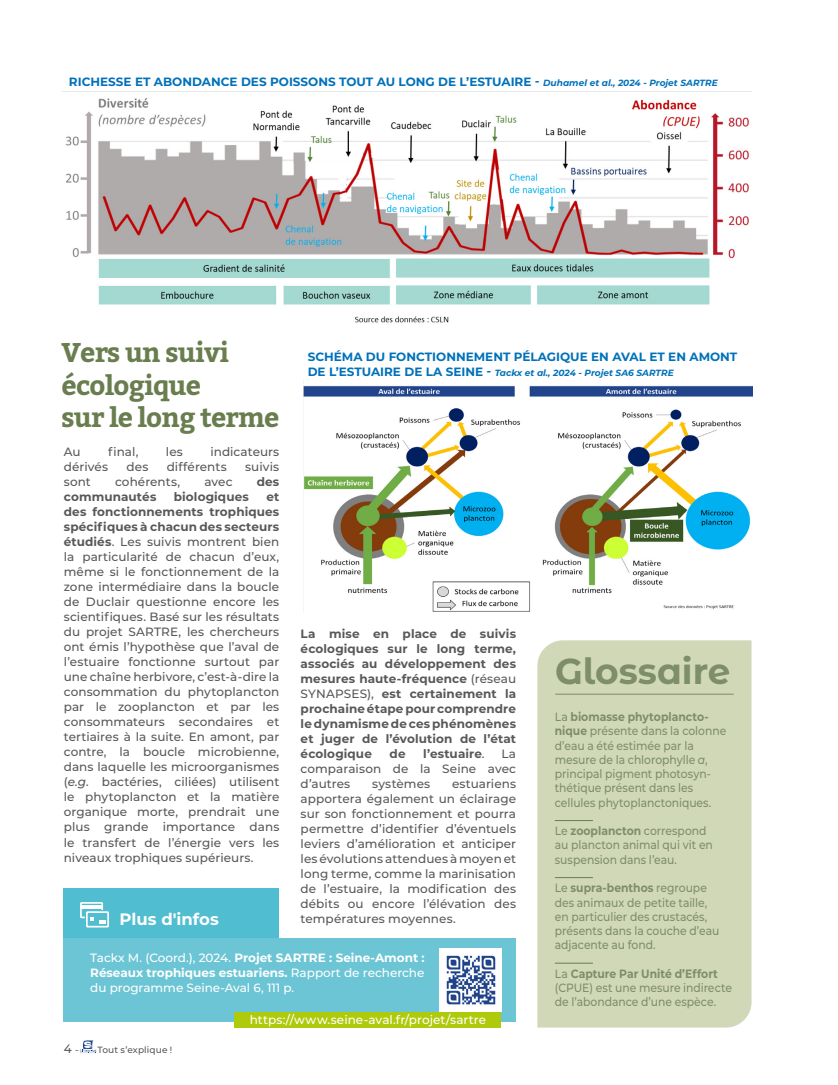
<style>
.page{position:relative;width:838px;height:1085px;background:#fff}
.page>*{position:absolute;margin:0;border:0;box-sizing:border-box;transform-origin:0 0}
.t1{font:700 36px "Montserrat Alternates";color:#7e8e69}
.t2{font:700 27px/32.4px "Bitter";letter-spacing:-.03em;color:#697d4e}
.t3{font:700 16.5px "Montserrat";color:#fff}
.t4{font:500 12px/15px "Montserrat";letter-spacing:.005em;color:#595857;text-align:justify}
.t5{font:500 12px/14.2px "Montserrat";letter-spacing:-.005em;color:#7e8e69;scale:.9 1}
.t6{font:700 12px/15px "Montserrat";letter-spacing:.01em;color:#595857;text-align:justify}
.t7{font:500 12px/15px "Montserrat";color:#fff;text-align:justify}
.t8{font:700 12px "Montserrat";color:#0071ba}
.t9{font:italic 700 9px "Montserrat";color:#0071ba}
.t10{font:500 9px "Montserrat";letter-spacing:.015em;color:#595857}
.s1{font-style:italic;font-size:9px}
.s2{font-style:normal;font-size:12px}
.s3{font-weight:700}
.s4{font-style:italic}
.s5{font-weight:500}
.s6{font-size:9px}
</style>
<div class="page">
<svg style="left:80px;top:1040px;width:17px;height:13px"></svg>
<img style="left:63px;top:91px;width:688px;height:232px">
<img style="left:303px;top:385px;width:449px;height:227px">
<div style="left:64px;top:888px;width:215px;height:49px;background:#50bed0"></div>
<div style="left:64px;top:937px;width:452px;height:83px;background:#6cc5d5"></div>
<svg style="left:80px;top:902px;width:29px;height:25px"></svg>
<img style="left:439px;top:948px;width:62px;height:63px">
<div style="left:235px;top:1012px;width:266px;height:15px;background:#afca0b"></div>
<div style="left:537px;top:640px;width:214px;height:387px;background:#d1d8b8"></div>
<hr style="left:555px;top:693px;width:178px;height:1px;background:#7e8e69">
<hr style="left:555px;top:820px;width:38px;height:1px;background:#697d4e">
<hr style="left:555px;top:877px;width:38px;height:1px;background:#697d4e">
<hr style="left:555px;top:962px;width:38px;height:1px;background:#697d4e">
<p class="t8" style="left:69px;top:73px;width:650px">RICHESSE ET ABONDANCE DES POISSONS TOUT AU LONG DE L’ESTUAIRE - <span class="s1">Duhamel et al., 2024 - Projet SARTRE</span></p>
<h2 class="t2" style="left:61px;top:337px;width:219px">Vers un suivi écologique<br>sur le long terme</h2>
<p class="t4" style="left:64px;top:444px;width:18px">Au</p>
<p class="t4" style="left:108px;top:444px;width:32px">final,</p>
<p class="t4" style="left:166px;top:444px;width:18px">les</p>
<p class="t4" style="left:210px;top:444px;width:70px">indicateurs</p>
<p class="t4" style="left:64px;top:459px;width:46px">dérivés</p>
<p class="t4" style="left:127px;top:459px;width:23px">des</p>
<p class="t4" style="left:167px;top:459px;width:61px">différents</p>
<p class="t4" style="left:245px;top:459px;width:36px">suivis</p>
<p class="t4" style="left:64px;top:474px;width:29px">sont</p>
<p class="t4" style="left:115px;top:474px;width:67px">cohérents,</p>
<p class="t4" style="left:204px;top:474px;width:30px">avec</p>
<p class="t6" style="left:257px;top:474px;width:24px">des</p>
<p class="t6" style="left:64px;top:489px;width:94px">communautés</p>
<p class="t6" style="left:174px;top:489px;width:76px">biologiques</p>
<p class="t8" style="left:308px;top:348px;width:431px">SCHÉMA DU FONCTIONNEMENT PÉLAGIQUE EN AVAL ET EN AMONT</p>
<p class="t9" style="left:308px;top:366px;width:367px"><span class="s2">DE L’ESTUAIRE DE LA SEINE -</span> Tackx et al., 2024 - Projet SA6 SARTRE</p>
<p class="t4" style="left:64px;top:489px;width:217px;text-indent:202px"><span class="s3">et des fonctionnements trophiques spécifiques à chacun des secteurs étudiés</span>. Les suivis montrent bien la particularité de chacun d’eux, même si le fonctionnement de la zone intermédiaire dans la boucle de Duclair questionne encore les scientifiques. Basé sur les résultats du projet SARTRE, les chercheurs ont émis l’hypothèse que l’aval de l’estuaire fonctionne surtout par une chaîne herbivore, c’est-à-dire la consommation du phytoplancton par le zooplancton et par les consommateurs secondaires et tertiaires à la suite. En amont, par contre, la boucle microbienne, dans laquelle les microorganismes (<span class="s4">e.g.</span> bactéries, ciliées) utilisent le phytoplancton et la matière organique morte, prendrait une plus grande importance dans le transfert de l’énergie vers les niveaux trophiques supérieurs.</p>
<p class="t6" style="left:300px;top:625px;width:217px">La mise en place de suivis écologiques sur le long terme, associés au développement des mesures haute-fréquence <span class="s5">(réseau SYNAPSES),</span> est certainement la prochaine étape pour comprendre le dynamisme de ces phénomènes et juger de l’évolution de l’état écologique</p>
<h1 class="t1" style="left:555px;top:645px;width:177px">Glossaire</h1>
<p class="t5" style="left:555px;top:709px;width:192px">La <span class="s3">biomasse phytoplancto&shy;nique</span> présente dans la colonne d’eau a été estimée par la mesure de la chlorophylle <span class="s4">a</span>, principal pigment photosyn&shy;thétique présent dans les cellules phytoplanctoniques.</p>
<p class="t5" style="left:555px;top:823px;width:177px">Le <span class="s3">zooplancton</span> correspond au plancton animal qui vit en suspension dans l’eau.</p>
<p class="t5" style="left:555px;top:880px;width:184px">Le <span class="s3">supra-benthos</span> regroupe des animaux de petite taille, en particulier des crustacés, présents dans la couche d’eau adjacente au fond.</p>
<p class="t5" style="left:555px;top:965px;width:198px">La <span class="s3">Capture Par Unité d’Effort </span>(CPUE) est une mesure indirecte de l’abondance d’une espèce.</p>
<p class="t6" style="left:389px;top:745px;width:18px">de</p>
<p class="t6" style="left:423px;top:745px;width:63px">l’estuaire<span class="s5">.</span></p>
<p class="t4" style="left:300px;top:745px;width:217px;text-indent:201px">La comparaison de la Seine avec d’autres</p>
<p class="t4" style="left:300px;top:775px;width:217px;text-indent:151px">estuariens apportera également un éclairage sur son fonctionnement et pourra permettre d’identifier d’éventuels leviers d’amélioration et anticiper les évolutions attendues à moyen et long terme, comme la marinisation de l’estuaire, la modification des débits ou encore l’élévation des températures moyennes.</p>
<p class="t4" style="left:372px;top:775px;width:60px">systèmes</p>
<h3 class="t3" style="left:119px;top:906px;width:101px">Plus d'infos</h3>
<p class="t7" style="left:90px;top:949px;width:336px">Tackx M. (Coord.), 2024. <span class="s3">Projet SARTRE : Seine-Amont :<br>Réseaux trophiques estuariens.</span> Rapport de recherche du programme Seine-Aval 6, 111 p.</p>
<p class="t7" style="left:250px;top:1011px;width:238px">https://www.seine-aval.fr/projet/sartre</p>
<p class="t4" style="left:64px;top:1040px;width:16px">4 <span class="s6">-</span></p>
<p class="t10" style="left:97px;top:1042px;width:76px">Tout s’explique !</p>
</div>
